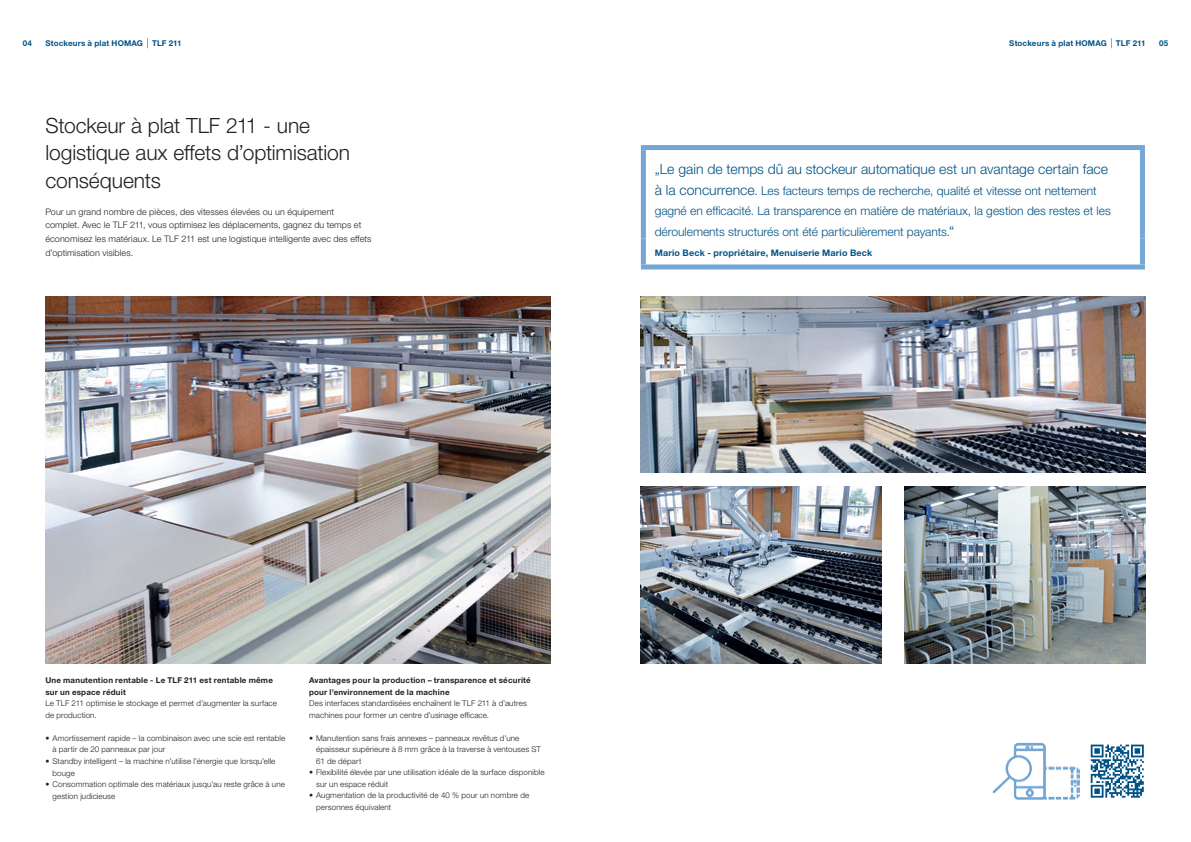
<style>
.page{position:relative;width:1191px;height:842px;background:#fff}
.page>*{position:absolute;margin:0;border:0;box-sizing:border-box;transform-origin:0 0}
._01_Headline_21pt_25{font:300 21px/27.2px "Helvetica Neue LTW1 G";letter-spacing:-.005em;color:#231f20}
._04_Zitat_14pt_27_2p{font:300 14px "Helvetica Neue LTW1 G";letter-spacing:-.005em;color:#005285}
._04_Zitat_14pt_27_2p-2{font:300 12px/20.5px "Helvetica Neue LTW1 G";color:#005285}
._03_Copy_9pt_light{font:300 9px/13.6px "Helvetica Neue LTW1 G";letter-spacing:.01em;color:#231f20}
._04_Zitat_14pt_27_2p-3{font:700 9px "Helvetica Neue LTW1 G";letter-spacing:.02em;color:#005285}
._05_BU_8Pt_11_5Pt{font:300 8px/11.5px "Helvetica Neue LTW1 G";letter-spacing:.015em;color:#231f20}
._05_BU_8Pt_11_5Pt-2{font:700 8px/11.5px "Helvetica Neue LTW1 G";letter-spacing:.025em;color:#231f20}
.Musterseiten_Rubrike{font:700 8px "Helvetica Neue LTW1 G";letter-spacing:.02em;color:#005285}
.s1{font-size:14px}
</style>
<div class="page">
<img style="left:45px;top:296px;width:505px;height:367px">
<img style="left:641px;top:486px;width:241px;height:177px">
<img style="left:904px;top:486px;width:241px;height:177px">
<img style="left:641px;top:296px;width:504px;height:177px">
<svg style="left:1090px;top:744px;width:54px;height:49px"></svg>
<svg style="left:1090px;top:745px;width:53px;height:53px"></svg>
<img style="left:992px;top:743px;width:87px;height:56px">
<div style="left:641px;top:145px;width:504px;height:5px;background:#74a7d5"></div>
<div style="left:641px;top:150px;width:5px;height:88px;background:#74a7d5"></div>
<div style="left:1140px;top:150px;width:5px;height:88px;background:#74a7d5"></div>
<div style="left:641px;top:238px;width:5px;height:26px;background:#74a7d5"></div>
<div style="left:1140px;top:238px;width:5px;height:26px;background:#74a7d5"></div>
<div style="left:641px;top:264px;width:504px;height:5px;background:#74a7d5"></div>
<p class="Musterseiten_Rubrike" style="left:45px;top:39px;width:138px">Stockeurs à plat HOMAG TLF 211</p>
<p class="Musterseiten_Rubrike" style="left:1009px;top:39px;width:138px">Stockeurs à plat HOMAG TLF 211</p>
<p class="Musterseiten_Rubrike" style="left:23px;top:39px;width:11px">04</p>
<p class="Musterseiten_Rubrike" style="left:1159px;top:39px;width:11px">05</p>
<p class="_01_Headline_21pt_25" style="left:45px;top:112px;width:306px">Stockeur à plat TLF 211 - une logistique aux effets d’optimisation conséquents</p>
<p class="_03_Copy_9pt_light" style="left:45px;top:205px;width:327px">Pour un grand nombre de pièces, des vitesses élevées ou un équipement<br>complet. Avec le TLF 211, vous optimisez les déplacements, gagnez du temps et économisez les matériaux. Le TLF 211 est une logistique intelligente avec des effets d’optimisation visibles.</p>
<p class="_04_Zitat_14pt_27_2p" style="left:654px;top:160px;width:455px">„Le gain de temps dû au stockeur automatique est un avantage certain face</p>
<p class="_04_Zitat_14pt_27_2p-2" style="left:654px;top:180px;width:458px"><span class="s1">à la concurrence</span>. Les facteurs temps de recherche, qualité et vitesse ont nettement gagné en efficacité. La transparence en matière de matériaux, la gestion des restes et les déroulements structurés ont été particulièrement payants.<span class="s1">“</span></p>
<p class="_04_Zitat_14pt_27_2p-3" style="left:654px;top:247px;width:219px">Mario Beck - propriétaire, Menuiserie Mario Beck</p>
<p class="_05_BU_8Pt_11_5Pt-2" style="left:45px;top:675px;width:229px">Une manutention rentable - Le TLF 211 est rentable même sur un espace réduit</p>
<p class="_05_BU_8Pt_11_5Pt" style="left:45px;top:698px;width:233px">Le TLF 211 optimise le stockage et permet d’augmenter la surface de production.</p>
<p class="_05_BU_8Pt_11_5Pt" style="left:52px;top:732px;width:234px;text-indent:-7px">• Amortissement rapide – la combinaison avec une scie est rentable à partir de 20 panneaux par jour</p>
<p class="_05_BU_8Pt_11_5Pt" style="left:52px;top:755px;width:224px;text-indent:-7px">• Standby intelligent – la machine n’utilise l’énergie que lorsqu’elle bouge</p>
<p class="_05_BU_8Pt_11_5Pt" style="left:52px;top:778px;width:234px;text-indent:-7px">• Consommation optimale des matériaux jusqu’au reste grâce à une gestion judicieuse</p>
<p class="_05_BU_8Pt_11_5Pt-2" style="left:309px;top:675px;width:223px">Avantages pour la production – transparence et sécurité</p>
<p class="_05_BU_8Pt_11_5Pt-2" style="left:309px;top:686px;width:142px">pour l’environnement de la machine</p>
<p class="_05_BU_8Pt_11_5Pt" style="left:309px;top:698px;width:219px">Des interfaces standardisées enchaînent le TLF 211 à d’autres machines pour former un centre d’usinage efficace.</p>
<p class="_05_BU_8Pt_11_5Pt" style="left:316px;top:732px;width:226px;text-indent:-7px">• Manutention sans frais annexes – panneaux revêtus d’une épaisseur supérieure à 8 mm grâce à la traverse à ventouses ST<br>61 de départ</p>
<p class="_05_BU_8Pt_11_5Pt" style="left:316px;top:767px;width:230px;text-indent:-7px">• Flexibilité élevée par une utilisation idéale de la surface disponible sur un espace réduit</p>
<p class="_05_BU_8Pt_11_5Pt" style="left:316px;top:790px;width:214px;text-indent:-7px">• Augmentation de la productivité de 40 % pour un nombre de personnes équivalent</p>
</div>
